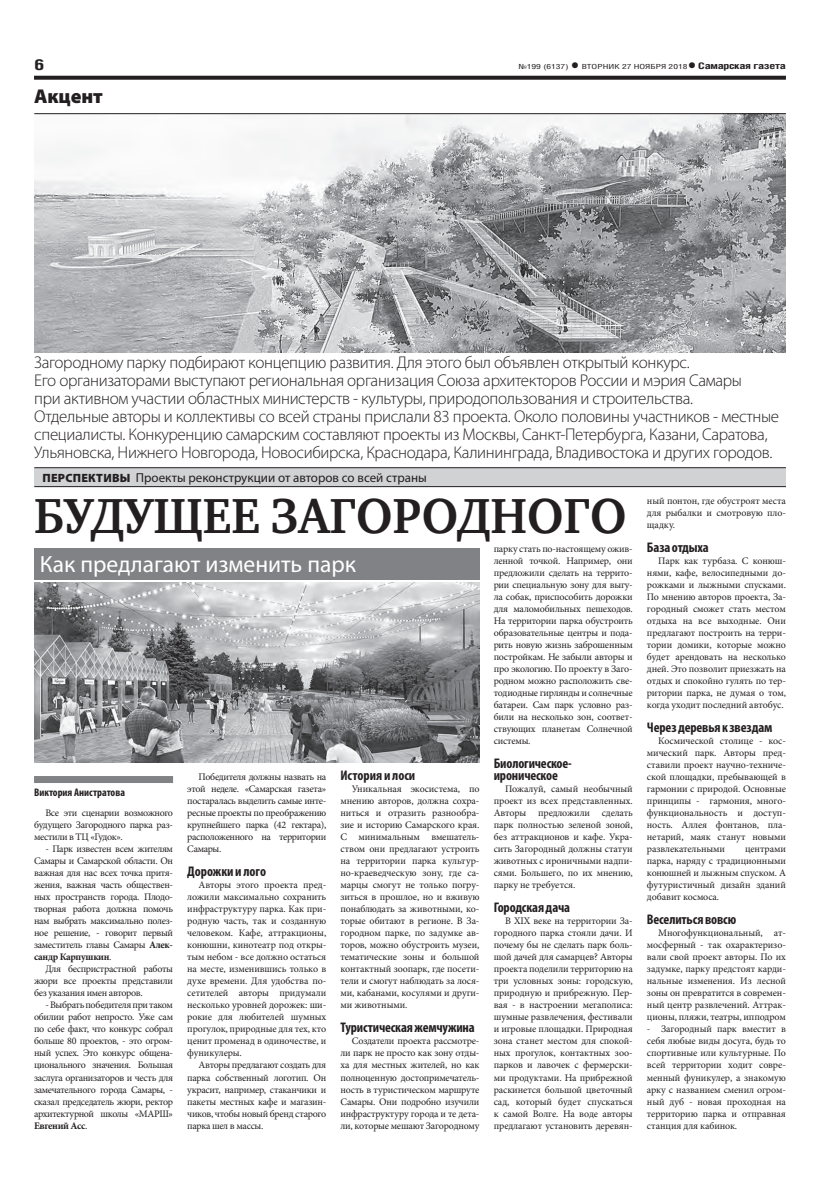
<style>
.page{position:relative;width:820px;height:1191px;background:#fff}
.page>*{position:absolute;margin:0;border:0;box-sizing:border-box;transform-origin:0 0}
.t1{font:700 50.5px "Charter C";color:#231f20;scale:.95 1}
.t2{font:23.5px "Myriad Pro";color:#fff}
.t3{font:900 20px "Myriad Pro";color:#231f20}
.t4{font:300 17px/18px "Myriad Pro";letter-spacing:-.02em;color:#231f20}
.t5{font:700 15px "Helios Cond";color:#231f20;scale:1.4 1}
.t6{font:700 condensed 14px/12px "Myriad Pro";letter-spacing:-.01em;color:#231f20}
.t7{font:13px "Myriad Pro";color:#231f20}
.t8{font:700 condensed 11px "Myriad Pro";color:#231f20}
.t9{font:10px/12px "Minion Pro";letter-spacing:-.015em;color:#231f20;text-align:justify}
.t10{font:700 9px "Helios Cond";letter-spacing:-.02em;color:#231f20;scale:1.4 1}
.t11{font:7px "Helios Cond";color:#231f20;scale:1.4 1}
.s1{font-weight:700;font-size:16px}
.s2{font-size:16px}
.s3{font-weight:900;font-size:12px}
.s4{font-weight:700}
</style>
<div class="page">
<svg style="left:105px;top:76px;width:680px;height:4px;background:#322f2f"></svg>
<img style="left:34px;top:114px;width:751px;height:238px">
<div style="left:34px;top:776px;width:139px;height:7px;background:#808285"></div>
<svg style="left:34px;top:76px;width:71px;height:4px"></svg>
<hr style="left:34px;top:113px;width:751px;height:1px;background:#231f20">
<div style="left:34px;top:549px;width:445px;height:31px;background:#808285"></div>
<div style="left:34px;top:468px;width:751px;height:18px;background:#d1d2d4"></div>
<hr style="left:34px;top:467px;width:751px;height:1px;background:#231f20">
<hr style="left:34px;top:486px;width:751px;height:1px;background:#231f20">
<img style="left:34px;top:583px;width:445px;height:180px">
<h3 class="t5" style="left:34px;top:55px;width:9px">6</h3>
<p class="t11" style="left:518px;top:63px;width:122px">№199 (6137) <span class="s1">•</span> вторник 27 ноября 2018</p>
<p class="t10" style="left:687px;top:61px;width:72px"><span class="s2">•</span> Самарская газета</p>
<h3 class="t3" style="left:34px;top:85px;width:70px">Акцент</h3>
<p class="t4" style="left:34px;top:353px;width:746px">Загородному парку подбирают концепцию развития. Для этого был объявлен открытый конкурс.<br>Его организаторами выступают региональная организация Союза архитекторов России и мэрия Самары<br>при активном участии областных министерств - культуры, природопользования и строительства.<br>Отдельные авторы и коллективы со всей страны прислали 83 проекта. Около половины участников - местные специалисты. Конкуренцию самарским составляют проекты из Москвы, Санкт-Петербурга, Казани, Саратова, Ульяновска, Нижнего Новгорода, Новосибирска, Краснодара, Калининграда, Владивостока и других городов.</p>
<h3 class="t7" style="left:42px;top:470px;width:386px"><span class="s3">Перспективы</span> Проекты реконструкции от авторов со всей страны</h3>
<h1 class="t1" style="left:34px;top:488px;width:625px">Будущее Загородного</h1>
<h2 class="t2" style="left:40px;top:550px;width:318px">Как предлагают изменить парк</h2>
<p class="t8" style="left:34px;top:786px;width:92px">Виктория Анистратова</p>
<p class="t9" style="left:34px;top:807px;width:140px;text-indent:11px">Все эти сценарии возможного будущего Загородного парка раз&shy;местили в ТЦ «Гудок».</p>
<p class="t9" style="left:34px;top:843px;width:140px;text-indent:11px">- Парк известен всем жителям Самары и Самарской области. Он важная для нас всех точка притя&shy;жения, важная часть обществен&shy;ных пространств города. Плодо&shy;творная работа должна помочь нам выбрать максимально полез&shy;ное решение, - говорит первый заместитель главы Самары <span class="s4">Алек&shy;сандр Карпушкин</span>.</p>
<p class="t9" style="left:34px;top:963px;width:140px;text-indent:11px">Для беспристрастной работы жюри все проекты представили без указания имен авторов.</p>
<p class="t9" style="left:34px;top:999px;width:140px;text-indent:11px">- Выбрать победителя при таком обилии работ непросто. Уже сам по себе факт, что конкурс собрал больше 80 проектов, - это огром&shy;ный успех. Это конкурс общена&shy;ционального значения. Большая заслуга организаторов и честь для замечательного города Самары, - сказал председатель жюри, ректор архитектурной школы «МАРШ» <span class="s4">Евгений Асс</span>.</p>
<p class="t9" style="left:187px;top:771px;width:140px;text-indent:11px">Победителя должны назвать на этой неделе. «Самарская газета» постаралась выделить самые инте&shy;ресные проекты по преображению крупнейшего парка (42 гектара), расположенного на территории Самары.</p>
<h3 class="t6" style="left:187px;top:865px;width:80px">Дорожки и лого</h3>
<p class="t9" style="left:187px;top:879px;width:140px;text-indent:11px">Авторы этого проекта пред&shy;ложили максимально сохранить инфраструктуру парка. Как при&shy;родную часть, так и созданную человеком. Кафе, аттракционы, конюшни, кинотеатр под откры&shy;тым небом - все должно остаться на месте, изменившись только в духе времени. Для удобства по&shy;сетителей авторы придумали несколько уровней дорожек: ши&shy;рокие для любителей шумных прогулок, природные для тех, кто ценит променад в одиночестве, и фуникулеры.</p>
<p class="t9" style="left:187px;top:1059px;width:140px;text-indent:11px">Авторы предлагают создать для парка собственный логотип. Он украсит, например, стаканчики и пакеты местных кафе и магазин&shy;чиков, чтобы новый бренд старого парка шел в массы.</p>
<h3 class="t6" style="left:340px;top:769px;width:76px">История и лоси</h3>
<p class="t9" style="left:340px;top:783px;width:140px;text-indent:11px">Уникальная экосистема, по мнению авторов, должна сохра&shy;ниться и отразить разнообра&shy;зие и историю Самарского края.<br>С минимальным вмешатель&shy;ством они предлагают устроить на территории парка культур&shy;но-краеведческую зону, где са&shy;марцы смогут не только погру&shy;зиться в прошлое, но и вживую понаблюдать за животными, ко&shy;торые обитают в регионе. В За&shy;городном парке, по задумке ав&shy;торов, можно обустроить музеи, тематические зоны и большой контактный зоопарк, где посети&shy;тели и смогут наблюдать за лося&shy;ми, кабанами, косулями и други&shy;ми животными.</p>
<h3 class="t6" style="left:340px;top:1021px;width:136px">Туристическая жемчужина</h3>
<p class="t9" style="left:340px;top:1035px;width:140px;text-indent:11px">Создатели проекта рассмотре&shy;ли парк не просто как зону отды&shy;ха для местных жителей, но как полноценную достопримечатель&shy;ность в туристическом маршруте Самары. Они подробно изучили инфраструктуру города и те дета&shy;ли, которые мешают Загородному</p>
<p class="t9" style="left:493px;top:543px;width:140px">парку стать по-настоящему ожив&shy;ленной точкой. Например, они предложили сделать на террито&shy;рии специальную зону для выгу&shy;ла собак, приспособить дорожки для маломобильных пешеходов.<br>На территории парка обустроить образовательные центры и пода&shy;рить новую жизнь заброшенным постройкам. Не забыли авторы и про экологию. По проекту в Заго&shy;родном можно расположить све&shy;тодиодные гирлянды и солнечные батареи. Сам парк условно раз&shy;били на несколько зон, соответ&shy;ствующих планетам Солнечной системы.</p>
<h3 class="t6" style="left:493px;top:757px;width:80px">Биологическое&shy;ироническое</h3>
<p class="t9" style="left:493px;top:783px;width:140px;text-indent:11px">Пожалуй, самый необычный проект из всех представленных.<br>Авторы предложили сделать парк полностью зеленой зоной, без аттракционов и кафе. Укра&shy;сить Загородный должны статуи животных с ироничными надпи&shy;сями. Большего, по их мнению, парку не требуется.</p>
<h3 class="t6" style="left:493px;top:901px;width:78px">Городская дача</h3>
<p class="t9" style="left:493px;top:915px;width:140px;text-indent:11px">В XIX веке на территории За&shy;городного парка стояли дачи. И почему бы не сделать парк боль&shy;шой дачей для самарцев? Авторы проекта поделили территорию на три условных зоны: городскую, природную и прибрежную. Пер&shy;вая - в настроении мегаполиса: шумные развлечения, фестивали и игровые площадки. Природная зона станет местом для спокой&shy;ных прогулок, контактных зоо&shy;парков и лавочек с фермерски&shy;ми продуктами. На прибрежной раскинется большой цветочный сад, который будет спускаться к самой Волге. На воде авторы предлагают установить деревян-</p>
<p class="t9" style="left:646px;top:495px;width:140px">ный понтон, где обустроят места для рыбалки и смотровую пло&shy;щадку.</p>
<h3 class="t6" style="left:646px;top:541px;width:63px">База отдыха</h3>
<p class="t9" style="left:646px;top:555px;width:140px;text-indent:11px">Парк как турбаза. С конюш&shy;нями, кафе, велосипедными до&shy;рожками и лыжными спусками.<br>По мнению авторов проекта, За&shy;городный сможет стать местом отдыха на все выходные. Они предлагают построить на терри&shy;тории домики, которые можно будет арендовать на несколько дней. Это позволит приезжать на отдых и спокойно гулять по тер&shy;ритории парка, не думая о том, когда уходит последний автобус.</p>
<h3 class="t6" style="left:646px;top:721px;width:127px">Через деревья к звездам</h3>
<p class="t9" style="left:646px;top:735px;width:140px;text-indent:11px">Космической столице - кос&shy;мический парк. Авторы пред&shy;ставили проект научно-техниче&shy;ской площадки, пребывающей в гармонии с природой. Основные принципы - гармония, много&shy;функциональность и доступ&shy;ность. Аллея фонтанов, пла&shy;нетарий, маяк станут новыми развлекательными</p>
<p class="t9" style="left:646px;top:843px;width:140px;text-indent:98px">центрами парка, наряду с традиционными конюшней и лыжным спуском. А футуристичный дизайн зданий добавит космоса.</p>
<h3 class="t6" style="left:646px;top:913px;width:91px">Веселиться вовсю</h3>
<p class="t9" style="left:646px;top:927px;width:140px;text-indent:11px">Многофункциональный, ат&shy;мосферный - так охарактеризо&shy;вали свой проект авторы. По их задумке, парку предстоят карди&shy;нальные изменения. Из лесной зоны он превратится в современ&shy;ный центр развлечений. Аттрак&shy;ционы, пляжи, театры, ипподром</p>
<p class="t9" style="left:646px;top:1023px;width:140px">- Загородный парк вместит в себя любые виды досуга, будь то спортивные или культурные. По всей территории ходит совре&shy;менный фуникулер, а знакомую арку с названием сменил огром&shy;ный дуб - новая проходная на территорию парка и отправная станция для кабинок.</p>
</div>
